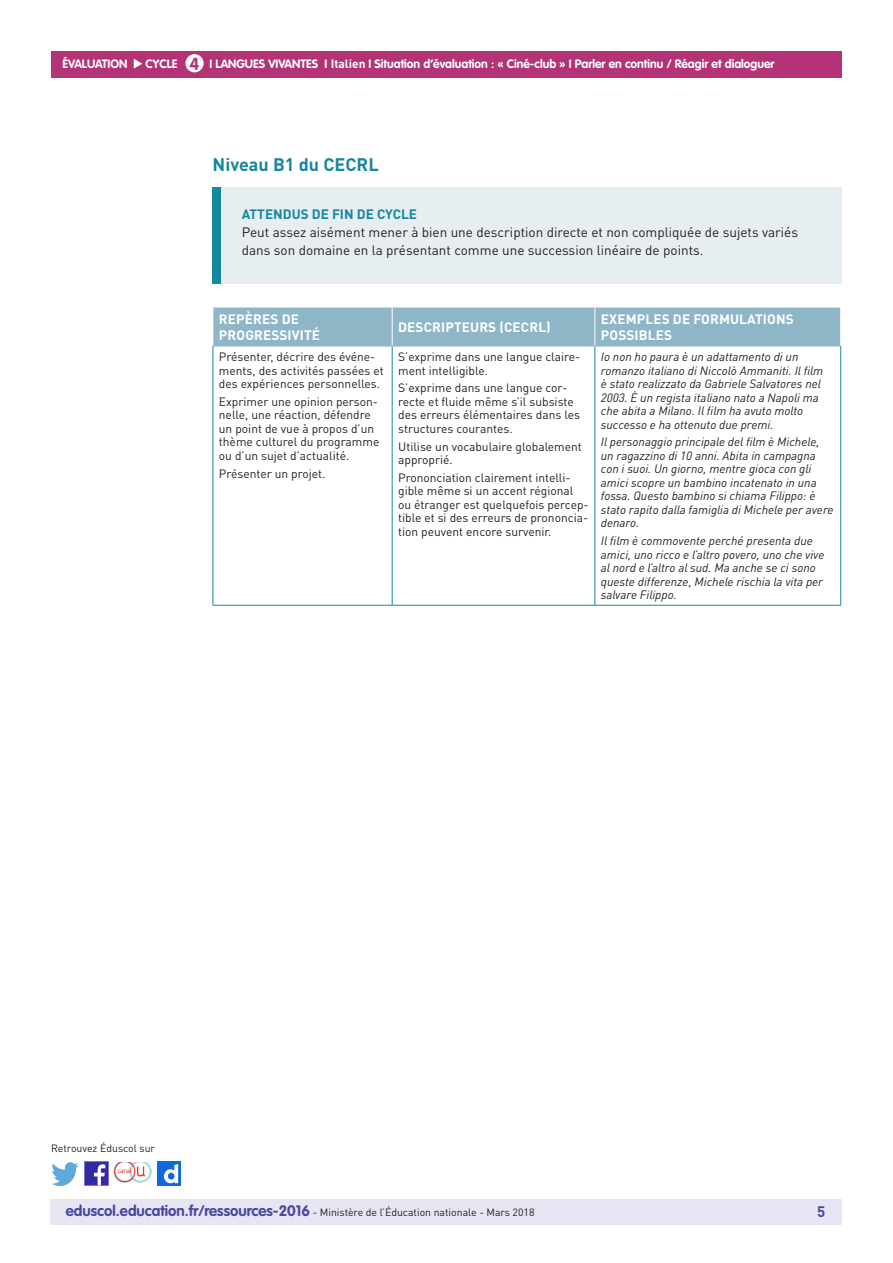
<style>
.page{position:relative;width:893px;height:1263px;background:#fff}
.page>*{position:absolute;margin:0;border:0;box-sizing:border-box;transform-origin:0 0}
._04_Titre_de_niveau{font:700 18px "DIN Pro";color:#16879f}
.t1{font:700 17.25px "VAG Rounded Std";color:#b43376}
.t2{font:700 15px "DIN Pro";color:#4a489e}
._15_texte_encadré{font:13.5px/18px "DIN Pro";color:#231f20}
.Titre_têtière_tablea{font:700 13.5px/16.2px "DIN Pro";letter-spacing:.01em;color:#fff}
._15_Titre_encadré{font:700 13.5px "DIN Pro";color:#16879f}
.Texte_courant_tablea{font:italic 12px/13.5px "DIN Pro";color:#231f20}
.Texte_courant_tablea-2{font:12px/13.5px "DIN Pro";color:#231f20}
.t3{font:700 12px "VAG Rounded Std";color:#fff}
.t4{font:10.5px "DIN Pro";color:#231f20}
.s1{font-family:"DIN Pro"}
.s2{font-family:"VAG Rounded Std";font-weight:700;font-size:15px;color:#4a489e}
</style>
<div class="page">
<div style="left:50px;top:1199px;width:791px;height:26px;background:#e6e5f2"></div>
<div style="left:51px;top:51px;width:791px;height:27px;background:#b43376"></div>
<svg style="left:134px;top:59px;width:8px;height:10px"></svg>
<div style="left:185px;top:54px;width:19px;height:18px;background:#fff;border-radius:50%"></div>
<img style="left:85px;top:1162px;width:23px;height:23px">
<img style="left:51px;top:1163px;width:28px;height:22px">
<img style="left:158px;top:1162px;width:22px;height:23px">
<img style="left:114px;top:1163px;width:38px;height:19px">
<div style="left:214px;top:307px;width:626px;height:39px;background:#8fb6c6"></div>
<hr style="left:392px;top:307px;width:1px;height:39px;background:#fff">
<hr style="left:595px;top:307px;width:1px;height:39px;background:#fff">
<hr style="left:392px;top:346px;width:1px;height:259px;background:#16879f">
<hr style="left:595px;top:346px;width:1px;height:259px;background:#16879f">
<hr style="left:213px;top:346px;width:179px;height:1px;background:#8fb6c6">
<hr style="left:392px;top:346px;width:203px;height:1px;background:#8fb6c6">
<hr style="left:595px;top:346px;width:246px;height:1px;background:#8fb6c6">
<hr style="left:213px;top:346px;width:1px;height:259px;background:#16879f">
<hr style="left:840px;top:346px;width:1px;height:259px;background:#16879f">
<hr style="left:213px;top:605px;width:179px;height:1px;background:#16879f">
<hr style="left:392px;top:605px;width:203px;height:1px;background:#16879f">
<hr style="left:595px;top:605px;width:246px;height:1px;background:#16879f">
<div style="left:212px;top:187px;width:629px;height:97px;background:#e6eef2"></div>
<div style="left:212px;top:187px;width:9px;height:97px;background:#16879f"></div>
<p class="t3" style="left:63px;top:57px;width:66px">ÉVALUATION</p>
<p class="t3" style="left:146px;top:57px;width:33px">CYCLE</p>
<p class="t3" style="left:210px;top:57px;width:567px">I LANGUES VIVANTES I <span class="s1">Italien</span> I Situation d’évaluation : « Ciné-club » I Parler en continu / Réagir et dialoguer</p>
<h2 class="t1" style="left:190px;top:53px;width:11px">4</h2>
<p class="_04_Titre_de_niveau" style="left:213px;top:153px;width:168px">Niveau B1 du CECRL</p>
<p class="_15_Titre_encadré" style="left:242px;top:205px;width:177px">ATTENDUS DE FIN DE CYCLE</p>
<p class="_15_texte_encadré" style="left:242px;top:223px;width:558px">Peut assez aisément mener à bien une description directe et non compliquée de sujets variés dans son domaine en la présentant comme une succession linéaire de points.</p>
<p class="Titre_têtière_tablea" style="left:219px;top:310px;width:103px">REPÈRES DE<br>PROGRESSIVITÉ</p>
<p class="Titre_têtière_tablea" style="left:398px;top:318px;width:154px">DESCRIPTEURS (CECRL)</p>
<p class="Titre_têtière_tablea" style="left:601px;top:310px;width:194px">EXEMPLES DE FORMULATIONS<br>POSSIBLES</p>
<p class="Texte_courant_tablea-2" style="left:219px;top:350px;width:166px">Présenter, décrire des événe&shy;ments, des activités passées et des expériences personnelles.</p>
<p class="Texte_courant_tablea-2" style="left:219px;top:395px;width:162px">Exprimer une opinion person&shy;nelle, une réaction, défendre un point de vue à propos d’un thème culturel du programme ou d’un sujet d’actualité.</p>
<p class="Texte_courant_tablea-2" style="left:219px;top:466px;width:108px">Présenter un projet.</p>
<p class="Texte_courant_tablea" style="left:601px;top:350px;width:224px">Io non ho paura è un adattamento di un romanzo italiano di Niccolò Ammaniti. Il film è stato realizzato da Gabriele Salvatores nel 2003. È un regista italiano nato a Napoli ma che abita a Milano. Il film ha avuto molto successo e ha ottenuto due premi.</p>
<p class="Texte_courant_tablea" style="left:601px;top:435px;width:234px">Il personaggio principale del film è Michele, un ragazzino di 10 anni. Abita in campagna con i suoi. Un giorno, mentre gioca con gli amici scopre un bambino incatenato in una fossa. Questo bambino si chiama Filippo: è stato rapito dalla famiglia di Michele per avere denaro.</p>
<p class="Texte_courant_tablea" style="left:601px;top:534px;width:225px">Il film è commovente perché presenta due amici, uno ricco e l’altro povero, uno che vive al nord e l’altro al sud. Ma anche se ci sono queste differenze, Michele rischia la vita per salvare Filippo.</p>
<p class="Texte_courant_tablea-2" style="left:398px;top:350px;width:184px">S’exprime dans une langue claire&shy;ment intelligible.</p>
<p class="Texte_courant_tablea-2" style="left:398px;top:381px;width:183px">S’exprime dans une langue cor&shy;recte et fluide même s’il subsiste des erreurs élémentaires dans les structures courantes.</p>
<p class="Texte_courant_tablea-2" style="left:398px;top:439px;width:185px">Utilise un vocabulaire globalement approprié.</p>
<p class="Texte_courant_tablea-2" style="left:398px;top:471px;width:192px">Prononciation clairement intelli&shy;gible même si un accent régional ou étranger est quelquefois percep&shy;tible et si des erreurs de prononcia&shy;tion peuvent encore survenir.</p>
<p class="t4" style="left:51px;top:1141px;width:106px">Retrouvez Éduscol sur</p>
<p class="t4" style="left:66px;top:1205px;width:470px"><span class="s2">eduscol.education.fr/ressources-2016</span> - Ministère de l’Éducation nationale - Mars 2018</p>
<p class="t2" style="left:817px;top:1201px;width:10px">5</p>
</div>
